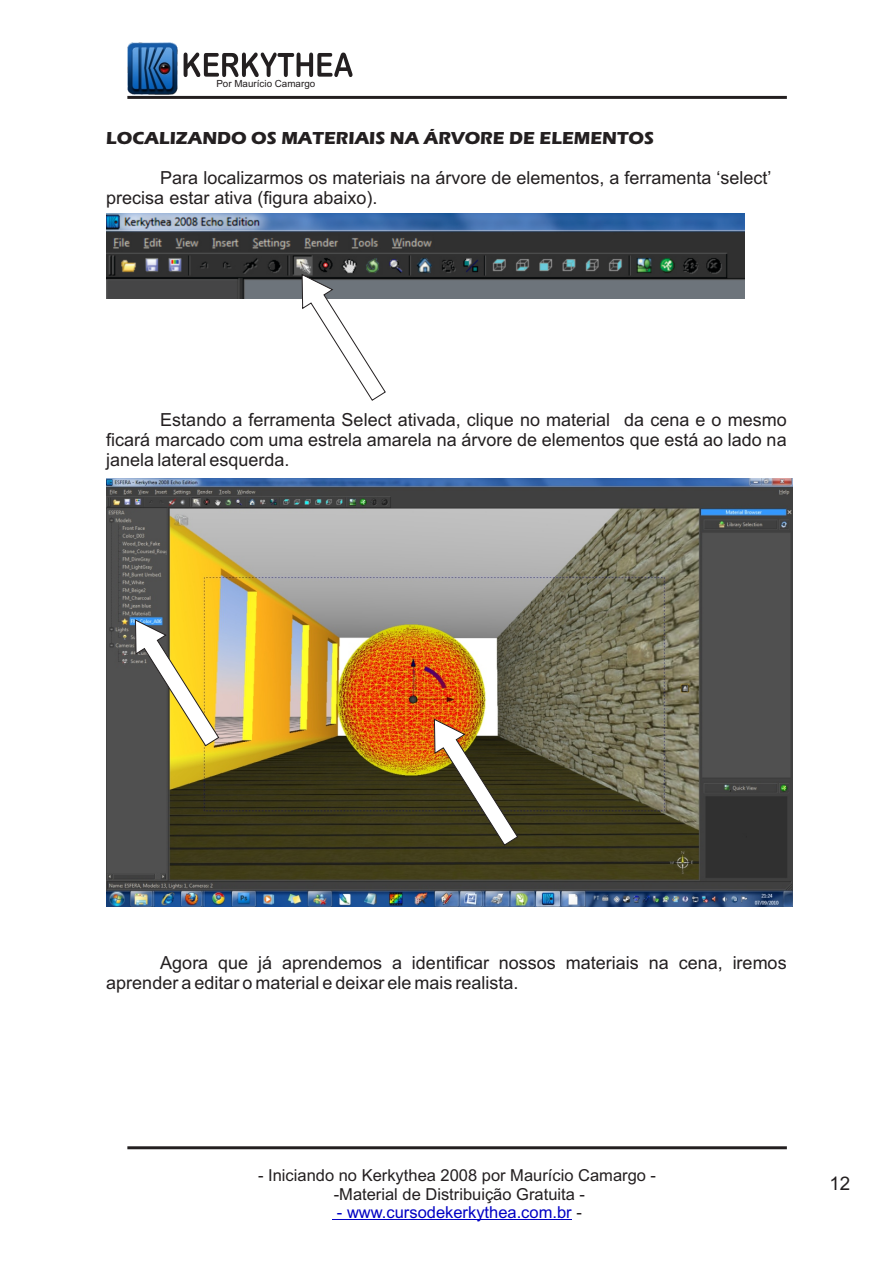
<style>
.page{position:relative;width:893px;height:1263px;background:#fff}
.page>*{position:absolute;margin:0;border:0;box-sizing:border-box;transform-origin:0 0}
.t1{font:18.75px "Arial";color:#231f20}
.t2{font:18px/20.1px "Arial";color:#231f20}
.t3{font:700 18px "Eras ITC";color:#231f20}
.t4{font:16.5px/18.5px "Arial";color:#231f20;text-align:center}
.t5{font:16.5px "Arial";color:#0000c4}
.t6{font:9.9px "Arial";color:#231f20}
.s1{color:#231f20}
</style>
<div class="page">
<img style="left:127px;top:42px;width:51px;height:52px">
<svg style="left:184px;top:53px;width:168px;height:24px"></svg>
<hr style="left:127px;top:96px;width:660px;height:3px;background:#231f20">
<hr style="left:332px;top:1219px;width:240px;height:1px;background:#0000c4">
<hr style="left:127px;top:1146px;width:660px;height:3px;background:#231f20">
<img style="left:106px;top:213px;width:639px;height:85px">
<img style="left:106px;top:478px;width:686px;height:429px">
<svg style="left:434px;top:718px;width:85px;height:128px"></svg>
<svg style="left:135px;top:619px;width:85px;height:128px"></svg>
<svg style="left:301px;top:273px;width:85px;height:128px"></svg>
<p class="t6" style="left:216px;top:80px;width:100px">Por Maurício Camargo</p>
<p class="t3" style="left:106px;top:131px;width:549px">LOCALIZANDO OS MATERIAIS NA ÁRVORE DE ELEMENTOS</p>
<p class="t2" style="left:106px;top:170px;width:667px;text-indent:54px">Para localizarmos os materiais na árvore de elementos, a ferramenta ‘select’ precisa estar ativa (figura abaixo).</p>
<p class="t2" style="left:106px;top:411px;width:682px;text-align:justify;text-indent:54px">Estando a ferramenta Select ativada, clique no material da cena e o mesmo ficará marcado com uma estrela amarela na árvore de elementos que está ao lado na janela lateral esquerda.</p>
<p class="t2" style="left:106px;top:954px;width:682px;text-indent:54px">Agora que já aprendemos a identificar nossos materiais na cena, iremos aprender a editar o material e deixar ele mais realista.</p>
<p class="t4" style="left:258px;top:1168px;width:399px">- Iniciando no Kerkythea 2008 por Maurício Camargo - -Material de Distribuição Gratuita -</p>
<p class="t5" style="left:337px;top:1206px;width:246px">- www.cursodekerkythea.com.br <span class="s1">-</span></p>
<p class="t1" style="left:829px;top:1176px;width:22px">12</p>
</div>
